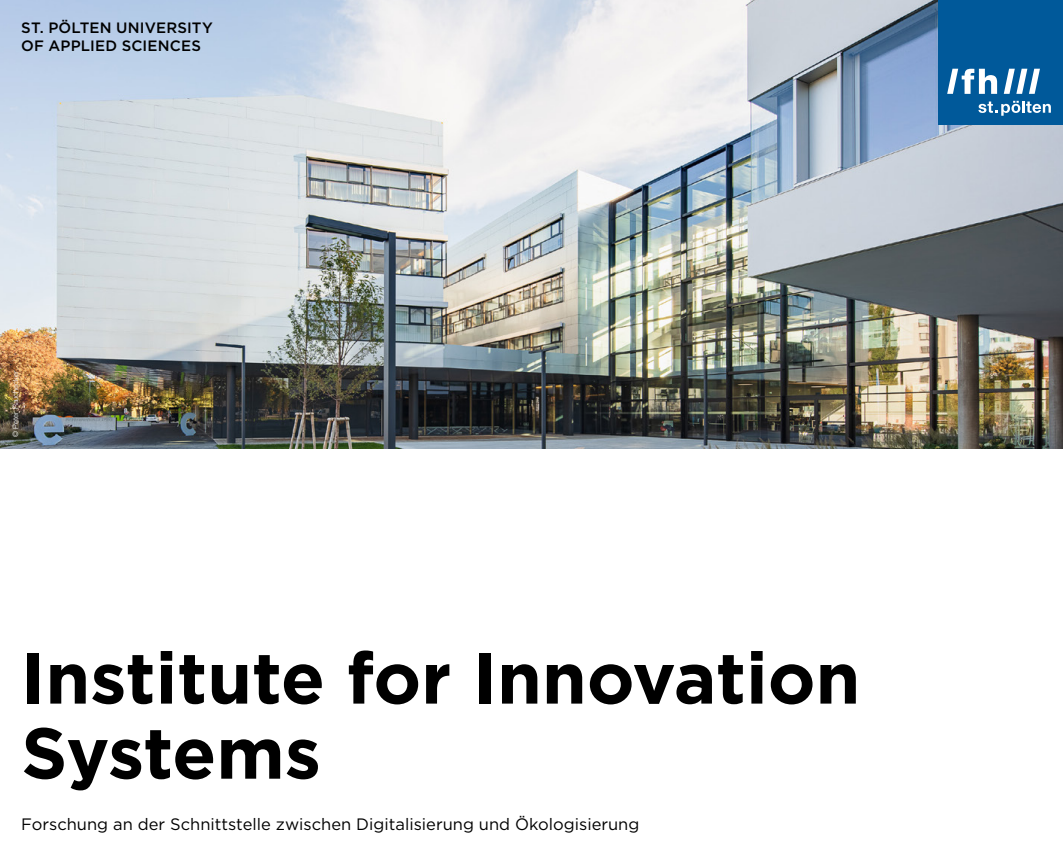
<style>
.page{position:relative;width:1063px;height:851px;background:#fff}
.page>*{position:absolute;margin:0;border:0;box-sizing:border-box;transform-origin:0 0}
.t1{font:700 72px/75px "Gotham";color:#000}
.t2{font:16.5px "Gotham";color:#000}
.t3{font:500 15px/18px "Gotham";letter-spacing:.015em;color:#000}
.t4{font:300 7.5px "Helvetica Neue LT Pro";color:#fff}
</style>
<div class="page">
<img style="left:0;top:0;width:1063px;height:448px">
<div style="left:938px;top:0;width:125px;height:125px;background:#00599a"></div>
<svg style="left:1004px;top:69px;width:36px;height:25px"></svg>
<svg style="left:947px;top:69px;width:50px;height:25px"></svg>
<svg style="left:978px;top:101px;width:73px;height:15px"></svg>
<p class="t3" style="left:21px;top:19px;width:193px">ST. PÖLTEN UNIVERSITY<br>OF APPLIED SCIENCES</p>
<p class="t4" style="left:11px;top:436px;width:67px;rotate:-90deg">© Peter Rauchecker</p>
<h1 class="t1" style="left:21px;top:638px;width:841px">Institute for Innovation<br>Systems</h1>
<p class="t2" style="left:21px;top:814px;width:620px">Forschung an der Schnittstelle zwischen Digitalisierung und Ökologisierung</p>
</div>
